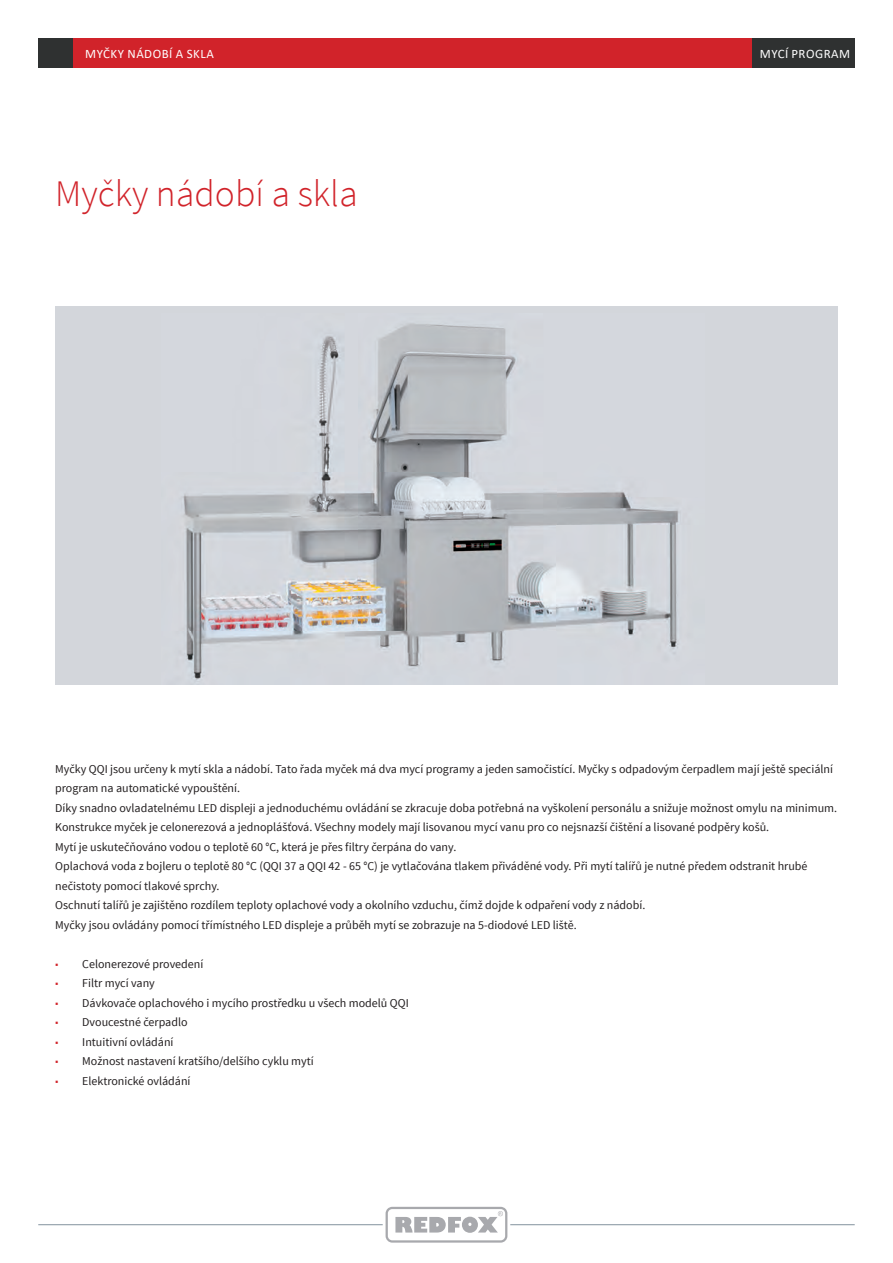
<style>
.page{position:relative;width:893px;height:1263px;background:#fff}
.page>*{position:absolute;margin:0;border:0;box-sizing:border-box;transform-origin:0 0}
.t1{font:300 37.5px "Source Sans Pro";color:#d1232a}
.t2{font:12.9px "Calibri";letter-spacing:.04em;color:#fff}
.t3{font:12px/19.5px "Source Sans Pro";color:#231f20}
.s1{font-weight:300;color:#d1232a}
</style>
<div class="page">
<div style="left:38px;top:38px;width:34px;height:30px;background:#2f3131"></div>
<div style="left:753px;top:38px;width:102px;height:30px;background:#2f3131"></div>
<div style="left:73px;top:38px;width:679px;height:30px;background:#d1232a"></div>
<hr style="left:38px;top:1224px;width:817px;height:1px;background:#83929e">
<svg style="left:383px;top:1206px;width:127px;height:37px"></svg>
<div style="left:55px;top:306px;width:783px;height:379px;background:#d3d6db"></div>
<img style="left:183px;top:323px;width:496px;height:357px">
<p class="t2" style="left:85px;top:45px;width:130px">MYČKY NÁDOBÍ A SKLA</p>
<p class="t2" style="left:760px;top:45px;width:92px">MYCÍ PROGRAM</p>
<h1 class="t1" style="left:55px;top:171px;width:304px">Myčky nádobí a skla</h1>
<p class="t3" style="left:55px;top:759px;width:783px">Myčky QQI jsou určeny k mytí skla a nádobí. Tato řada myček má dva mycí programy a jeden samočistící. Myčky s odpadovým čerpadlem mají ještě speciální program na automatické vypouštění.<br>Díky snadno ovladatelnému LED displeji a jednoduchému ovládání se zkracuje doba potřebná na vyškolení personálu a snižuje možnost omylu na minimum.<br>Konstrukce myček je celonerezová a jednoplášťová. Všechny modely mají lisovanou mycí vanu pro co nejsnazší čištění a lisované podpěry košů.<br>Mytí je uskutečňováno vodou o teplotě 60 °C, která je přes filtry čerpána do vany.<br>Oplachová voda z bojleru o teplotě 80 °C (QQI 37 a QQI 42 - 65 °C) je vytlačována tlakem přiváděné vody. Při mytí talířů je nutné předem odstranit hrubé nečistoty pomocí tlakové sprchy.<br>Oschnutí talířů je zajištěno rozdílem teploty oplachové vody a okolního vzduchu, čímž dojde k odpaření vody z nádobí.<br>Myčky jsou ovládány pomocí třímístného LED displeje a průběh mytí se zobrazuje na 5-diodové LED liště.</p>
<p class="t3" style="left:55px;top:954px;width:150px"><span class="s1">■</span> Celonerezové provedení</p>
<p class="t3" style="left:55px;top:974px;width:101px"><span class="s1">■</span> Filtr mycí vany</p>
<p class="t3" style="left:55px;top:993px;width:355px"><span class="s1">■</span> Dávkovače oplachového i mycího prostředku u všech modelů QQI</p>
<p class="t3" style="left:55px;top:1013px;width:134px"><span class="s1">■</span> Dvoucestné čerpadlo</p>
<p class="t3" style="left:55px;top:1032px;width:120px"><span class="s1">■</span> Intuitivní ovládání</p>
<p class="t3" style="left:55px;top:1052px;width:260px"><span class="s1">■</span> Možnost nastavení kratšího/delšího cyklu mytí</p>
<p class="t3" style="left:55px;top:1071px;width:137px"><span class="s1">■</span> Elektronické ovládání</p>
</div>
